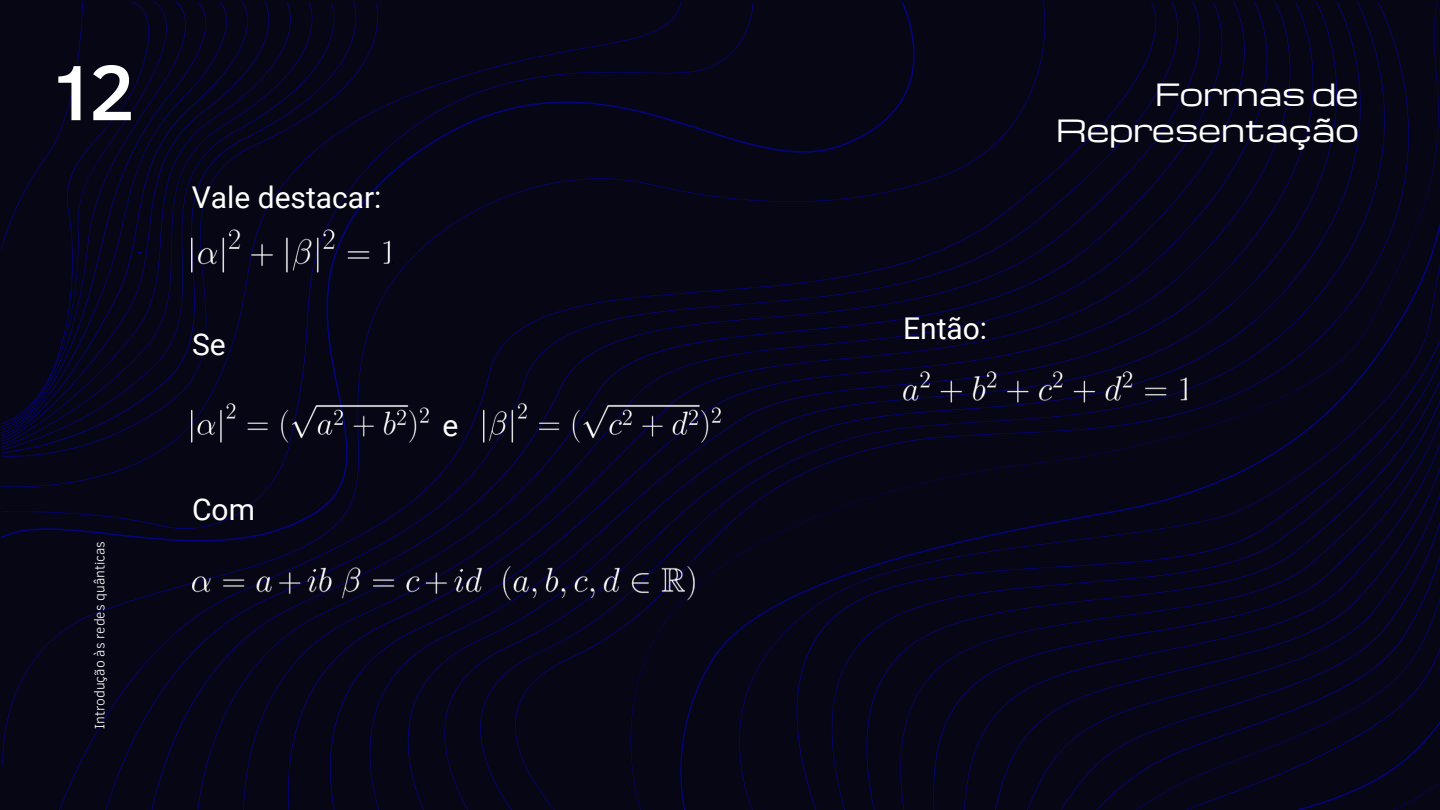
<style>
.page{position:relative;width:1440px;height:810px;background:#fff}
.page>*{position:absolute;margin:0;border:0;box-sizing:border-box;transform-origin:0 0}
.t1{font:500 80px "Clear Sans";color:#fff}
.t2{font:30px "Roboto";color:#fff}
.t3{font:30px/36px "Michroma";color:#fff;text-align:right}
.t4{font:300 14px "Clear Sans";color:#fff}
</style>
<div class="page">
<div style="left:1px;top:0;width:1439px;height:810px;background:#060614"></div>
<img style="left:192px;top:216px;width:202px;height:70px">
<img style="left:903px;top:330px;width:287px;height:114px">
<img style="left:192px;top:376px;width:236px;height:94px">
<img style="left:484px;top:376px;width:236px;height:94px">
<img style="left:192px;top:551px;width:503px;height:61px">
<h1 class="t1" style="left:48px;top:34px;width:89px">12</h1>
<p class="t4" style="left:89px;top:729px;width:190px;rotate:-90deg">Introdução às redes quânticas</p>
<h2 class="t2" style="left:192px;top:180px;width:191px">Vale destacar:</h2>
<h2 class="t2" style="left:192px;top:327px;width:35px">Se</h2>
<h2 class="t2" style="left:192px;top:493px;width:64px">Com</h2>
<h2 class="t2" style="left:442px;top:408px;width:17px">e</h2>
<h2 class="t2" style="left:903px;top:311px;width:85px">Então:</h2>
<h2 class="t3" style="left:1056px;top:74px;width:305px">Formas de<br>Representação</h2>
</div>
